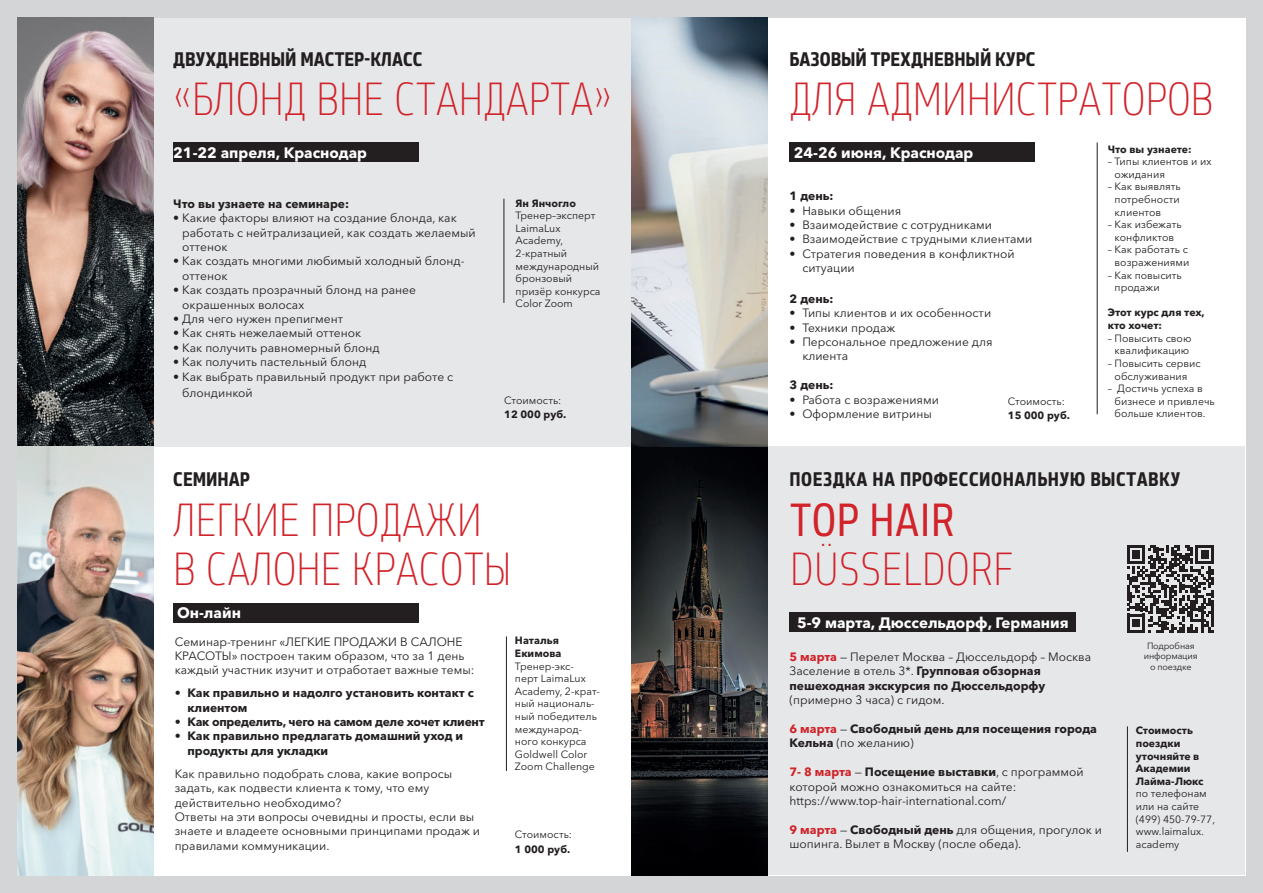
<style>
.page{position:relative;width:1263px;height:893px;background:#d4d5d6}
.page>*{position:absolute;margin:0;border:0;box-sizing:border-box;transform-origin:0 0}
.t1{font:100 49.5px/49.5px "Tram Cn";color:#d1232a}
.t2{font:49.5px "Tram Cn";letter-spacing:.01em;color:#d1232a}
.t3{font:700 21px "Tram Cn";color:#231f20}
.t4{font:700 21px "Tram Cn";letter-spacing:.025em;color:#231f20}
.t5{font:700 15px "Avenir Next W1 G";color:#fff}
.t6{font:12px/14.4px "Avenir Next W1 G";color:#231f20}
.t7{font:700 12px/14.4px "Avenir Next W1 G";color:#231f20}
.t8{font:700 12px "Avenir Next W1 G";letter-spacing:-.02em;color:#231f20}
.t9{font:10.5px/12.6px "Avenir Next W1 G";color:#231f20}
.t10{font:700 10.5px/12.6px "Avenir Next W1 G";color:#231f20}
.t11{font:9px/10.8px "Avenir Next W1 G";letter-spacing:-.02em;color:#231f20;text-align:center}
.s1{font-weight:700;color:#d1232a}
.s2{font-weight:700}
.s3{color:#d1232a}
.s4{font-weight:400}
</style>
<div class="page">
<div style="left:18px;top:18px;width:1227px;height:857px;background:#fff"></div>
<div style="left:18px;top:18px;width:613px;height:428px;background:#e6e7e9"></div>
<div style="left:631px;top:446px;width:614px;height:429px;background:#e6e7e9"></div>
<img style="left:18px;top:18px;width:136px;height:428px">
<div style="left:173px;top:142px;width:246px;height:20px;background:#231f20"></div>
<img style="left:18px;top:446px;width:136px;height:429px">
<div style="left:173px;top:603px;width:246px;height:19px;background:#231f20"></div>
<img style="left:631px;top:18px;width:136px;height:857px">
<div style="left:789px;top:142px;width:246px;height:20px;background:#231f20"></div>
<div style="left:789px;top:612px;width:287px;height:20px;background:#231f20"></div>
<hr style="left:503px;top:199px;width:1px;height:104px;background:#231f20">
<hr style="left:506px;top:636px;width:1px;height:135px;background:#231f20">
<hr style="left:1127px;top:726px;width:1px;height:126px;background:#231f20">
<svg style="left:1127px;top:545px;width:87px;height:87px"></svg>
<hr style="left:1097px;top:142px;width:1px;height:272px;background:#231f20">
<h2 class="t3" style="left:173px;top:46px;width:251px">ДВУХДНЕВНЫЙ МАСТЕР-КЛАСС</h2>
<h1 class="t1" style="left:173px;top:76px;width:440px">«БЛОНД ВНЕ СТАНДАРТА»</h1>
<p class="t5" style="left:173px;top:143px;width:195px">21-22 апреля, Краснодар</p>
<p class="t7" style="left:173px;top:196px;width:177px">Что вы узнаете на семинаре:</p>
<p class="t6" style="left:182px;top:211px;width:295px;text-indent:-9px">• Какие факторы влияют на создание блонда, как работать с нейтрализацией, как создать желаемый оттенок</p>
<p class="t6" style="left:182px;top:254px;width:284px;text-indent:-9px">• Как создать многими любимый холодный блонд&shy;оттенок</p>
<p class="t6" style="left:182px;top:283px;width:235px;text-indent:-9px">• Как создать прозрачный блонд на ранее окрашенных волосах</p>
<p class="t6" style="left:173px;top:312px;width:171px">• Для чего нужен препигмент</p>
<p class="t6" style="left:173px;top:326px;width:189px">• Как снять нежелаемый оттенок</p>
<p class="t6" style="left:173px;top:340px;width:208px">• Как получить равномерный блонд</p>
<p class="t6" style="left:173px;top:355px;width:195px">• Как получить пастельный блонд</p>
<p class="t6" style="left:182px;top:368px;width:272px;line-height:16.2px;text-indent:-9px">• Как выбрать правильный продукт при работе с блондинкой</p>
<p class="t10" style="left:516px;top:197px;width:62px">Ян Янчогло</p>
<p class="t9" style="left:516px;top:209px;width:86px">Тренер–эксперт<br>LaimaLux<br>Academy,<br>2-кратный международный бронзовый призёр конкурса<br>Color Zoom</p>
<p class="t9" style="left:504px;top:394px;width:59px">Стоимость:</p>
<p class="t10" style="left:504px;top:408px;width:64px">12 000 руб.</p>
<h2 class="t3" style="left:173px;top:467px;width:78px">СЕМИНАР</h2>
<h1 class="t1" style="left:173px;top:496px;width:340px">ЛЕГКИЕ ПРОДАЖИ<br>В САЛОНЕ КРАСОТЫ</h1>
<p class="t5" style="left:177px;top:604px;width:65px">Он-лайн</p>
<p class="t6" style="left:175px;top:634px;width:301px">Семинар-тренинг «ЛЕГКИЕ ПРОДАЖИ В САЛОНЕ<br>КРАСОТЫ» построен таким образом, что за 1 день каждый участник изучит и отработает важные темы:</p>
<p class="t7" style="left:187px;top:686px;width:288px;text-indent:-13px">• Как правильно и надолго установить контакт с клиентом</p>
<p class="t8" style="left:175px;top:714px;width:312px">• Как определить, чего на самом деле хочет клиент</p>
<p class="t7" style="left:187px;top:729px;width:277px;text-indent:-13px">• Как правильно предлагать домашний уход и продукты для укладки</p>
<p class="t6" style="left:175px;top:766px;width:307px">Как правильно подобрать слова, какие вопросы задать, как подвести клиента к тому, что ему действительно необходимо?<br>Ответы на эти вопросы очевидны и просты, если вы знаете и владеете основными принципами продаж и правилами коммуникации.</p>
<p class="t10" style="left:515px;top:634px;width:48px">Наталья<br>Екимова</p>
<p class="t9" style="left:515px;top:660px;width:86px">Тренер-экс&shy;перт LaimaLux<br>Academy, 2-крат&shy;ный националь&shy;ный победитель международ&shy;ного конкурса<br>Goldwell Color<br>Zoom Challenge</p>
<p class="t9" style="left:515px;top:828px;width:59px">Стоимость:</p>
<p class="t10" style="left:515px;top:843px;width:57px">1 000 руб.</p>
<h2 class="t3" style="left:789px;top:46px;width:247px">БАЗОВЫЙ ТРЕХДНЕВНЫЙ КУРС</h2>
<h1 class="t1" style="left:789px;top:76px;width:425px">ДЛЯ АДМИНИСТРАТОРОВ</h1>
<p class="t5" style="left:794px;top:143px;width:181px">24-26 июня, Краснодар</p>
<p class="t10" style="left:1108px;top:143px;width:85px">Что вы узнаете:</p>
<p class="t9" style="left:1114px;top:155px;width:98px;text-indent:-7px">– Типы клиентов и их ожидания</p>
<p class="t9" style="left:1114px;top:181px;width:68px;text-align:justify;text-indent:-7px">– Как выявлять потребности клиентов</p>
<p class="t9" style="left:1108px;top:218px;width:75px;text-align:center">– Как избежать конфликтов</p>
<p class="t9" style="left:1108px;top:244px;width:83px;text-align:right">– Как работать с возражениями</p>
<p class="t9" style="left:1114px;top:269px;width:69px;text-indent:-7px">– Как повысить продажи</p>
<p class="t10" style="left:1108px;top:306px;width:98px">Этот курс для тех, кто хочет:</p>
<p class="t9" style="left:1108px;top:332px;width:85px;text-align:center">– Повысить свою квалификацию</p>
<p class="t9" style="left:1114px;top:357px;width:88px;text-indent:-7px">– Повысить сервис обслуживания</p>
<p class="t9" style="left:1114px;top:382px;width:102px;text-indent:-7px">– Достичь успеха в бизнесе и привлечь больше клиентов.</p>
<p class="t7" style="left:789px;top:189px;width:45px">1 день:</p>
<p class="t6" style="left:789px;top:203px;width:113px">• Навыки общения</p>
<p class="t6" style="left:789px;top:218px;width:204px">• Взаимодействие с сотрудниками</p>
<p class="t6" style="left:789px;top:232px;width:244px">• Взаимодействие с трудными клиентами</p>
<p class="t6" style="left:802px;top:246px;width:214px;text-indent:-13px">• Стратегия поведения в конфликтной ситуации</p>
<p class="t7" style="left:789px;top:291px;width:45px">2 день:</p>
<p class="t6" style="left:789px;top:306px;width:203px">• Типы клиентов и их особенности</p>
<p class="t6" style="left:789px;top:320px;width:107px">• Техники продаж</p>
<p class="t6" style="left:802px;top:335px;width:192px;text-indent:-13px">• Персональное предложение для клиента</p>
<p class="t7" style="left:789px;top:378px;width:45px">3 день:</p>
<p class="t6" style="left:789px;top:392px;width:151px">• Работа с возражениями</p>
<p class="t6" style="left:789px;top:407px;width:144px">• Оформление витрины</p>
<p class="t9" style="left:1008px;top:395px;width:59px">Стоимость:</p>
<p class="t10" style="left:1008px;top:409px;width:64px">15 000 руб.</p>
<h2 class="t4" style="left:789px;top:467px;width:392px">ПОЕЗДКА НА ПРОФЕССИОНАЛЬНУЮ ВЫСТАВКУ</h2>
<h1 class="t2" style="left:790px;top:490px;width:166px">TOP HAIR</h1>
<h1 class="t1" style="left:790px;top:546px;width:225px">DÜSSELDORF</h1>
<p class="t5" style="left:797px;top:613px;width:273px">5-9 марта, Дюссельдорф, Германия</p>
<p class="t6" style="left:789px;top:650px;width:303px"><span class="s1">5 марта</span> — Перелет Москва – Дюссельдорф – Москва<br>Заселение в отель 3*. <span class="s2">Групповая обзорная пешеходная экскурсия по Дюссельдорфу</span></p>
<p class="t6" style="left:789px;top:693px;width:157px">(примерно 3 часа) с гидом.</p>
<p class="t7" style="left:789px;top:721px;width:309px"><span class="s3">6 марта</span> <span class="s4">—</span> Свободный день для посещения города<br>Кельна <span class="s4">(по желанию)</span></p>
<p class="t6" style="left:789px;top:765px;width:296px"><span class="s1">7- 8 марта</span> — <span class="s2">Посещение выставки</span>, с программой которой можно ознакомиться на сайте: https://www.top-hair-international.com/</p>
<p class="t6" style="left:789px;top:822px;width:314px"><span class="s1">9 марта</span> — <span class="s2">Свободный день</span> для общения, прогулок и шопинга. Вылет в Москву (после обеда).</p>
<p class="t11" style="left:1144px;top:640px;width:55px">Подробная информация о поездке</p>
<p class="t10" style="left:1136px;top:724px;width:69px">Стоимость поездки уточняйте в<br>Академии<br>Лайма-Люкс</p>
<p class="t9" style="left:1136px;top:787px;width:81px">по телефонам или на сайте (499) 450-79-77, www.laimalux. academy</p>
</div>
